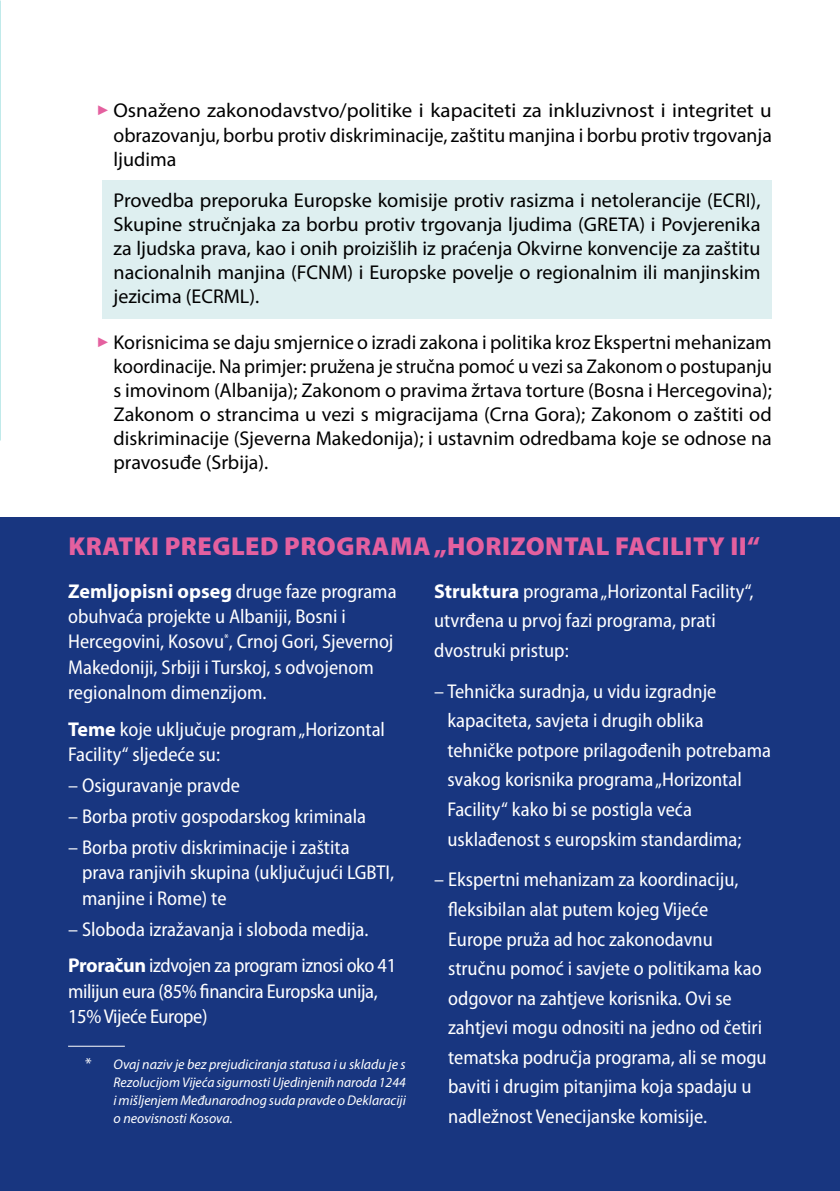
<style>
.page{position:relative;width:840px;height:1191px;background:#fff}
.page>*{position:absolute;margin:0;border:0;box-sizing:border-box;transform-origin:0 0}
.t1{font:900 26px "Myriad Pro";letter-spacing:.02em;color:#e4609f}
.t2{font:semi-condensed 20px/29.6px "Myriad Pro";color:#fff}
.t3{font:20px/24px "Myriad Pro";color:#000;text-align:justify}
.t4{font:20px/24px "Myriad Pro";color:#000;text-align:justify;scale:1.05 1}
.t5{font:semi-condensed 20px/25.4px "Myriad Pro";letter-spacing:-.02em;color:#fff}
.t6{font:italic 14px/18px "Myriad Pro";color:#fff;text-align:justify}
.s1{color:#e4609f}
.s2{font-weight:700;font-stretch:normal}
.s3{font-style:normal;font-size:16px}
</style>
<div class="page">
<div style="left:0;top:517px;width:839px;height:674px;background:#183680"></div>
<div style="left:102px;top:180px;width:669px;height:139px;background:#deeff0"></div>
<hr style="left:68px;top:1045px;width:57px;height:1px;background:#fff">
<p class="t4" style="left:113px;top:98px;width:628px;text-indent:-17px"><span class="s1">✓</span> Osnaženo zakonodavstvo/politike i kapaciteti za inkluzivnost i integritet u obrazovanju, borbu protiv diskriminacije, zaštitu manjina i borbu protiv trgovanja ljudima</p>
<p class="t3" style="left:113px;top:187px;width:648px">Provedba preporuka Europske komisije protiv rasizma i netolerancije (ECRI), Skupine stručnjaka za borbu protiv trgovanja ljudima (GRETA) i Povjerenika za ljudska prava, kao i onih proizišlih iz praćenja Okvirne konvencije za zaštitu nacionalnih manjina (FCNM) i Europske povelje o regionalnim ili manjinskim jezicima (ECRML).</p>
<p class="t3" style="left:113px;top:330px;width:659px;text-indent:-17px"><span class="s1">✓</span> Korisnicima se daju smjernice o izradi zakona i politika kroz Ekspertni mehanizam koordinacije. Na primjer: pružena je stručna pomoć u vezi sa Zakonom o postupanju s imovinom (Albanija); Zakonom o pravima žrtava torture (Bosna i Hercegovina); Zakonom o strancima u vezi s migracijama (Crna Gora); Zakonom o zaštiti od diskriminacije (Sjeverna Makedonija); i ustavnim odredbama koje se odnose na pravosuđe (Srbija).</p>
<h1 class="t1" style="left:68px;top:529px;width:692px">KRATKI PREGLED PROGRAMA „HORIZONTAL FACILITY II“</h1>
<p class="t2" style="left:68px;top:578px;width:330px;line-height:25.4px"><span class="s2">Zemljopisni opseg</span> druge faze programa obuhvaća projekte u Albaniji, Bosni i Hercegovini, Kosovu<sup>*</sup>, Crnoj Gori, Sjevernoj Makedoniji, Srbiji i Turskoj, s odvojenom regionalnom dimenzijom.</p>
<p class="t2" style="left:68px;top:716px;width:318px;line-height:25.4px"><span class="s2">Teme</span> koje uključuje program „Horizontal<br>Facility“ sljedeće su:</p>
<p class="t2" style="left:68px;top:770px;width:173px">– Osiguravanje pravde</p>
<p class="t2" style="left:68px;top:801px;width:299px">– Borba protiv gospodarskog kriminala</p>
<p class="t2" style="left:82px;top:834px;width:313px;line-height:25.4px;text-indent:-14px">– Borba protiv diskriminacije i zaštita prava ranjivih skupina (uključujući LGBTI, manjine i Rome) te</p>
<p class="t2" style="left:68px;top:910px;width:329px;line-height:36.6px">– Sloboda izražavanja i sloboda medija.<br><span class="s2">Proračun</span> izdvojen za program iznosi oko 41</p>
<p class="t5" style="left:68px;top:978px;width:311px">milijun eura (85% financira Europska unija,<br>15% Vijeće Europe)</p>
<p class="t6" style="left:113px;top:1055px;width:294px;text-indent:-28px"><span class="s3">*</span> Ovaj naziv je bez prejudiciranja statusa i u skladu je s Rezolucijom Vijeća sigurnosti Ujedinjenih naroda 1244 i mišljenjem Međunarodnog suda pravde o Deklaraciji o neovisnosti Kosova.</p>
<p class="t2" style="left:434px;top:576px;width:320px"><span class="s2">Struktura</span> programa „Horizontal Facility“, utvrđena u prvoj fazi programa, prati dvostruki pristup:</p>
<p class="t2" style="left:447px;top:676px;width:325px;text-indent:-13px">– Tehnička suradnja, u vidu izgradnje kapaciteta, savjeta i drugih oblika tehničke potpore prilagođenih potrebama svakog korisnika programa „Horizontal Facility“ kako bi se postigla veća usklađenost s europskim standardima;</p>
<p class="t2" style="left:448px;top:864px;width:320px;text-indent:-14px">– Ekspertni mehanizam za koordinaciju, fleksibilan alat putem kojeg Vijeće Europe pruža ad hoc zakonodavnu stručnu pomoć i savjete o politikama kao odgovor na zahtjeve korisnika. Ovi se zahtjevi mogu odnositi na jedno od četiri tematska područja programa, ali se mogu baviti i drugim pitanjima koja spadaju u nadležnost Venecijanske komisije.</p>
</div>
